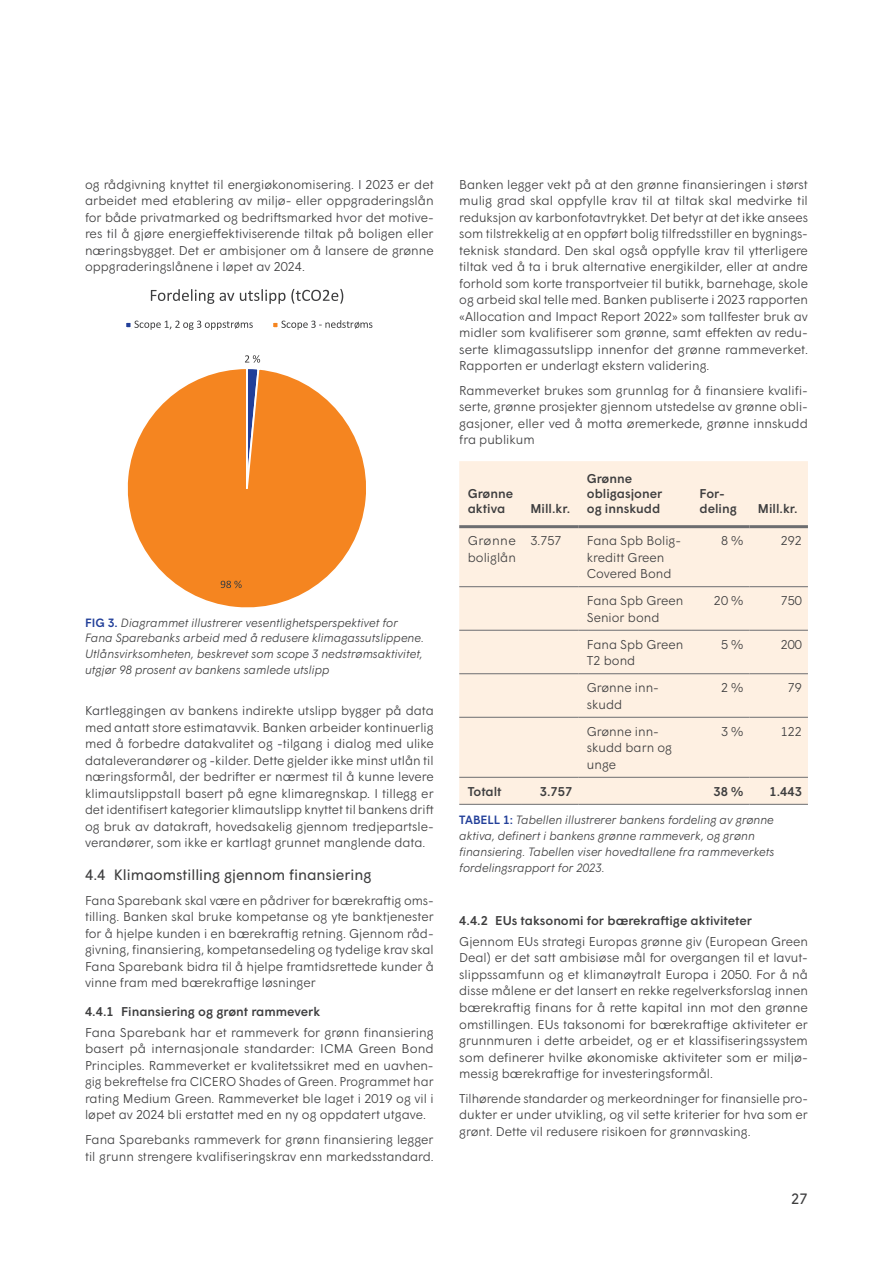
<style>
.page{position:relative;width:893px;height:1263px;background:#fff}
.page>*{position:absolute;margin:0;border:0;box-sizing:border-box;transform-origin:0 0}
.Mellomtittel_-_nivå_2_-_H3{font:15px "Wigrum";color:#3e3e3f}
.Brødtekst{font:300 12.75px/16.5px "Wigrum";color:#3e3e3f;text-align:justify}
.Mellomtittel_-_nivå_3_-_H4{font:500 12.75px "Wigrum";color:#3e3e3f}
.Tabell-hode{font:500 12.75px/15px "Wigrum";color:#3e3e3f}
.Tall{font:300 12.75px "Wigrum";color:#3e3e3f}
.Tabell_i_brødtekst{font:300 12.75px/16.5px "Wigrum";color:#3e3e3f}
.Tall-2{font:500 12.75px "Wigrum";color:#3e3e3f}
.Brødtekst-2{font:500 12.75px "Wigrum";letter-spacing:-.01em;color:#3e3e3f}
.Figurtekst{font:italic 300 12px/15.8px "Wigrum";color:#3e3e3f}
.s1{font-weight:500;font-style:normal;color:#223f99}
</style>
<div class="page">
<svg style="left:127px;top:369px;width:239px;height:239px"></svg>
<svg style="left:245px;top:355px;width:15px;height:172px"></svg>
<svg style="left:221px;top:581px;width:21px;height:7px"></svg>
<svg style="left:151px;top:289px;width:63px;height:15px"></svg>
<svg style="left:220px;top:293px;width:14px;height:8px"></svg>
<svg style="left:240px;top:289px;width:45px;height:15px"></svg>
<svg style="left:291px;top:289px;width:52px;height:15px"></svg>
<svg style="left:126px;top:321px;width:127px;height:9px"></svg>
<svg style="left:273px;top:320px;width:99px;height:10px"></svg>
<div style="left:459px;top:461px;width:349px;height:343px;background:#fef0e2"></div>
<hr style="left:459px;top:525px;width:63px;height:3px;background:#6c6d70">
<hr style="left:522px;top:525px;width:56px;height:3px;background:#6c6d70">
<hr style="left:578px;top:525px;width:113px;height:3px;background:#6c6d70">
<hr style="left:691px;top:525px;width:58px;height:3px;background:#6c6d70">
<hr style="left:749px;top:525px;width:59px;height:3px;background:#6c6d70">
<hr style="left:459px;top:586px;width:63px;height:1px;background:#6c6d70">
<hr style="left:522px;top:586px;width:56px;height:1px;background:#6c6d70">
<hr style="left:578px;top:586px;width:113px;height:1px;background:#6c6d70">
<hr style="left:691px;top:586px;width:58px;height:1px;background:#6c6d70">
<hr style="left:749px;top:586px;width:59px;height:1px;background:#6c6d70">
<hr style="left:459px;top:630px;width:63px;height:1px;background:#6c6d70">
<hr style="left:522px;top:630px;width:56px;height:1px;background:#6c6d70">
<hr style="left:578px;top:630px;width:113px;height:1px;background:#6c6d70">
<hr style="left:691px;top:630px;width:58px;height:1px;background:#6c6d70">
<hr style="left:749px;top:630px;width:59px;height:1px;background:#6c6d70">
<hr style="left:459px;top:673px;width:63px;height:1px;background:#6c6d70">
<hr style="left:522px;top:673px;width:56px;height:1px;background:#6c6d70">
<hr style="left:578px;top:673px;width:113px;height:1px;background:#6c6d70">
<hr style="left:691px;top:673px;width:58px;height:1px;background:#6c6d70">
<hr style="left:749px;top:673px;width:59px;height:1px;background:#6c6d70">
<hr style="left:459px;top:804px;width:63px;height:1px;background:#6c6d70">
<hr style="left:522px;top:804px;width:56px;height:1px;background:#6c6d70">
<hr style="left:578px;top:804px;width:113px;height:1px;background:#6c6d70">
<hr style="left:691px;top:804px;width:58px;height:1px;background:#6c6d70">
<hr style="left:749px;top:804px;width:59px;height:1px;background:#6c6d70">
<hr style="left:459px;top:717px;width:63px;height:1px;background:#6c6d70">
<hr style="left:522px;top:717px;width:56px;height:1px;background:#6c6d70">
<hr style="left:578px;top:717px;width:113px;height:1px;background:#6c6d70">
<hr style="left:691px;top:717px;width:58px;height:1px;background:#6c6d70">
<hr style="left:749px;top:717px;width:59px;height:1px;background:#6c6d70">
<hr style="left:459px;top:777px;width:63px;height:1px;background:#6c6d70">
<hr style="left:522px;top:777px;width:56px;height:1px;background:#6c6d70">
<hr style="left:578px;top:777px;width:113px;height:1px;background:#6c6d70">
<hr style="left:691px;top:777px;width:58px;height:1px;background:#6c6d70">
<hr style="left:749px;top:777px;width:59px;height:1px;background:#6c6d70">
<p class="Brødtekst" style="left:85px;top:175px;width:350px">og rådgivning knyttet til energiøkonomisering. I 2023 er det arbeidet med etablering av miljø- eller oppgraderingslån for både privatmarked og bedriftsmarked hvor det motive&shy;res til å gjøre energieffektiviserende tiltak på boligen eller næringsbygget. Det er ambisjoner om å lansere de grønne oppgraderingslånene i løpet av 2024.</p>
<p class="Figurtekst" style="left:85px;top:614px;width:341px"><span class="s1">FIG 3.</span> Diagrammet illustrerer vesentlighetsperspektivet for Fana Sparebanks arbeid med å redusere klimagassutslippene.<br>Utlånsvirksomheten, beskrevet som scope 3 nedstrømsaktivitet, utgjør 98 prosent av bankens samlede utslipp</p>
<p class="Brødtekst" style="left:85px;top:701px;width:350px">Kartleggingen av bankens indirekte utslipp bygger på data med antatt store estimatavvik. Banken arbeider kontinuerlig med å forbedre datakvalitet og -tilgang i dialog med ulike dataleverandører og -kilder. Dette gjelder ikke minst utlån til næringsformål, der bedrifter er nærmest til å kunne levere klimautslippstall basert på egne klimaregnskap. I tillegg er det identifisert kategorier klimautslipp knyttet til bankens drift og bruk av datakraft, hovedsakelig gjennom tredjepartsle&shy;verandører, som ikke er kartlagt grunnet manglende data.</p>
<h3 class="Mellomtittel_-_nivå_2_-_H3" style="left:85px;top:864px;width:288px">4.4 Klimaomstilling gjennom finansiering</h3>
<p class="Brødtekst" style="left:85px;top:891px;width:350px">Fana Sparebank skal være en pådriver for bærekraftig oms&shy;tilling. Banken skal bruke kompetanse og yte banktjenester for å hjelpe kunden i en bærekraftig retning. Gjennom råd&shy;givning, finansiering, kompetansedeling og tydelige krav skal Fana Sparebank bidra til å hjelpe framtidsrettede kunder å vinne fram med bærekraftige løsninger</p>
<h4 class="Mellomtittel_-_nivå_3_-_H4" style="left:85px;top:1002px;width:237px">4.4.1 Finansiering og grønt rammeverk</h4>
<p class="Brødtekst" style="left:85px;top:1023px;width:350px">Fana Sparebank har et rammeverk for grønn finansiering basert på internasjonale standarder: ICMA Green Bond Principles. Rammeverket er kvalitetssikret med en uavhen&shy;gig bekreftelse fra CICERO Shades of Green. Programmet har rating Medium Green. Rammeverket ble laget i 2019 og vil i løpet av 2024 bli erstattet med en ny og oppdatert utgave.</p>
<p class="Brødtekst" style="left:85px;top:1130px;width:350px">Fana Sparebanks rammeverk for grønn finansiering legger til grunn strengere kvalifiseringskrav enn markedsstandard.</p>
<p class="Brødtekst" style="left:459px;top:175px;width:350px">Banken legger vekt på at den grønne finansieringen i størst mulig grad skal oppfylle krav til at tiltak skal medvirke til reduksjon av karbonfotavtrykket. Det betyr at det ikke ansees som tilstrekkelig at en oppført bolig tilfredsstiller en bygnings&shy;teknisk standard. Den skal også oppfylle krav til ytterligere tiltak ved å ta i bruk alternative energikilder, eller at andre forhold som korte transportveier til butikk, barnehage, skole og arbeid skal telle med. Banken publiserte i 2023 rapporten «Allocation and Impact Report 2022» som tallfester bruk av midler som kvalifiserer som grønne, samt effekten av redu&shy;serte klimagassutslipp innenfor det grønne rammeverket.<br>Rapporten er underlagt ekstern validering.</p>
<p class="Brødtekst" style="left:459px;top:381px;width:350px">Rammeverket brukes som grunnlag for å finansiere kvalifi&shy;serte, grønne prosjekter gjennom utstedelse av grønne obli&shy;gasjoner, eller ved å motta øremerkede, grønne innskudd fra publikum</p>
<p class="Tabell-hode" style="left:468px;top:485px;width:47px">Grønne aktiva</p>
<p class="Tabell-hode" style="left:530px;top:500px;width:41px">Mill.kr.</p>
<p class="Tabell-hode" style="left:587px;top:470px;width:77px">Grønne obligasjoner og innskudd</p>
<p class="Tabell-hode" style="left:699px;top:485px;width:39px">For&shy;deling</p>
<p class="Tabell-hode" style="left:758px;top:500px;width:41px">Mill.kr.</p>
<p class="Tabell_i_brødtekst" style="left:468px;top:531px;width:50px">Grønne boliglån</p>
<p class="Tabell_i_brødtekst" style="left:530px;top:531px;width:33px">3.757</p>
<p class="Brødtekst" style="left:587px;top:531px;width:96px;text-align:left">Fana Spb Bolig&shy;kreditt Green<br>Covered Bond</p>
<p class="Tall" style="left:721px;top:531px;width:24px">8 %</p>
<p class="Tall" style="left:781px;top:531px;width:23px">292</p>
<p class="Brødtekst" style="left:587px;top:591px;width:98px">Fana Spb Green<br>Senior bond</p>
<p class="Tall" style="left:714px;top:591px;width:31px">20 %</p>
<p class="Tall" style="left:781px;top:591px;width:23px">750</p>
<p class="Brødtekst" style="left:587px;top:635px;width:98px">Fana Spb Green<br>T2 bond</p>
<p class="Tall" style="left:721px;top:635px;width:24px">5 %</p>
<p class="Tall" style="left:781px;top:635px;width:23px">200</p>
<p class="Brødtekst" style="left:587px;top:679px;width:74px">Grønne inn&shy;skudd</p>
<p class="Tall" style="left:721px;top:678px;width:24px">2 %</p>
<p class="Tall" style="left:788px;top:678px;width:16px">79</p>
<p class="Brødtekst" style="left:587px;top:722px;width:87px;text-align:left">Grønne inn&shy;skudd barn og unge</p>
<p class="Tall" style="left:721px;top:722px;width:24px">3 %</p>
<p class="Tall" style="left:781px;top:722px;width:23px">122</p>
<p class="Brødtekst-2" style="left:468px;top:782px;width:35px">Totalt</p>
<p class="Tall-2" style="left:540px;top:782px;width:34px">3.757</p>
<p class="Tall-2" style="left:713px;top:782px;width:31px">38 %</p>
<p class="Tall-2" style="left:769px;top:782px;width:34px">1.443</p>
<p class="Figurtekst" style="left:459px;top:811px;width:317px"><span class="s1">TABELL 1:</span> Tabellen illustrerer bankens fordeling av grønne aktiva, definert i bankens grønne rammeverk, og grønn finansiering. Tabellen viser hovedtallene fra rammeverkets fordelingsrapport for 2023.</p>
<h4 class="Mellomtittel_-_nivå_3_-_H4" style="left:459px;top:911px;width:294px">4.4.2 EUs taksonomi for bærekraftige aktiviteter</h4>
<p class="Brødtekst" style="left:459px;top:932px;width:350px">Gjennom EUs strategi Europas grønne giv (European Green Deal) er det satt ambisiøse mål for overgangen til et lavut&shy;slippssamfunn og et klimanøytralt Europa i 2050. For å nå disse målene er det lansert en rekke regelverksforslag innen bærekraftig finans for å rette kapital inn mot den grønne omstillingen. EUs taksonomi for bærekraftige aktiviteter er grunnmuren i dette arbeidet, og er et klassifiseringssystem som definerer hvilke økonomiske aktiviteter som er miljø&shy;messig bærekraftige for investeringsformål.</p>
<p class="Brødtekst" style="left:459px;top:1089px;width:350px">Tilhørende standarder og merkeordninger for finansielle pro&shy;dukter er under utvikling, og vil sette kriterier for hva som er grønt. Dette vil redusere risikoen for grønnvasking.</p>
<p class="Mellomtittel_-_nivå_2_-_H3" style="left:791px;top:1187px;width:18px">27</p>
</div>
